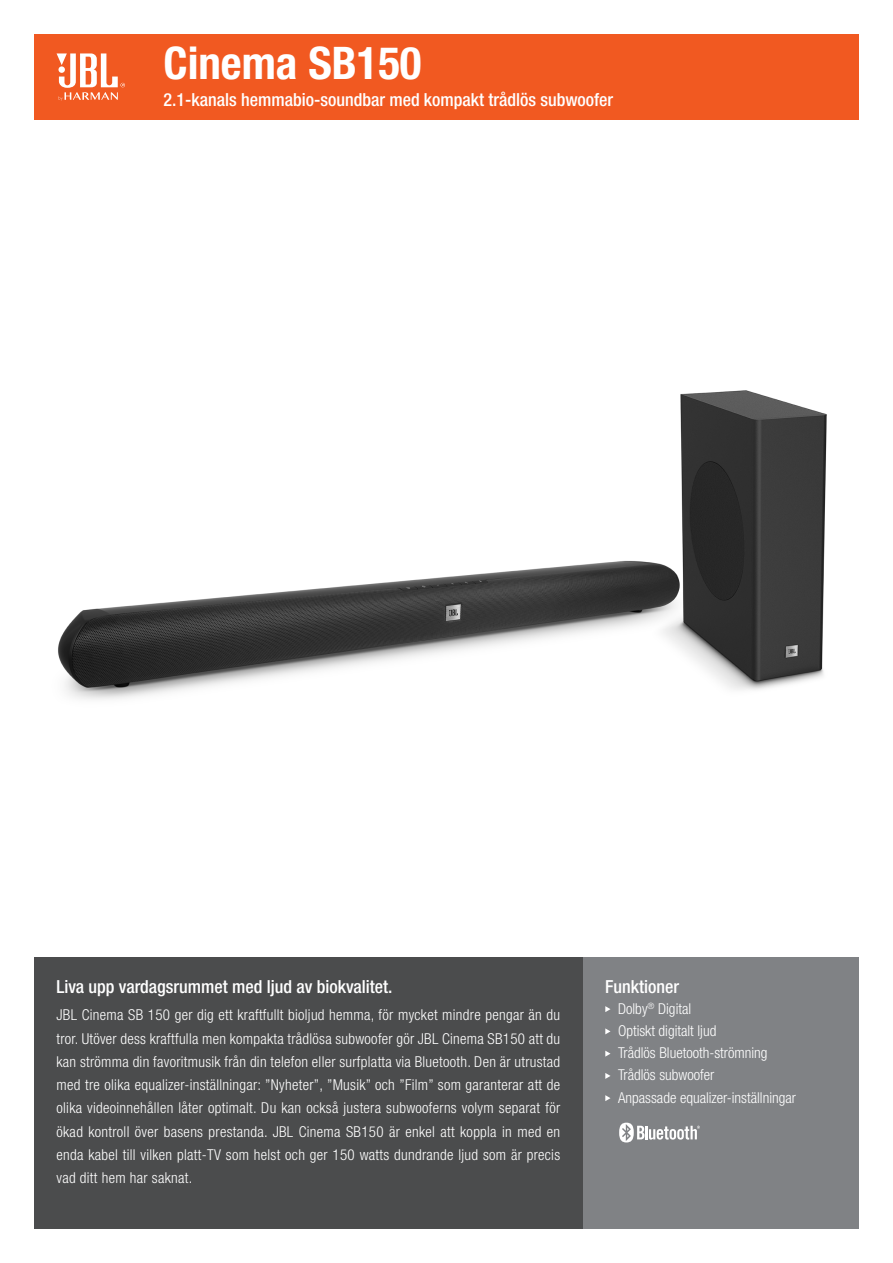
<style>
.page{position:relative;width:893px;height:1263px;background:#fff}
.page>*{position:absolute;margin:0;border:0;box-sizing:border-box;transform-origin:0 0}
.t1{font:700 condensed 45px "Helvetica Neue LT Pro";color:#fff}
.t2{font:500 condensed 18px "Helvetica Neue LT Pro";color:#fff}
.t3{font:300 condensed 15px/23.2px "Helvetica Neue LT Pro";color:#fff;text-align:justify}
</style>
<div class="page">
<div style="left:583px;top:957px;width:276px;height:272px;background:#808285"></div>
<svg style="left:605px;top:1006px;width:5px;height:6px"></svg>
<svg style="left:605px;top:1028px;width:5px;height:6px"></svg>
<svg style="left:605px;top:1051px;width:5px;height:6px"></svg>
<svg style="left:605px;top:1073px;width:5px;height:6px"></svg>
<svg style="left:605px;top:1095px;width:5px;height:6px"></svg>
<div style="left:34px;top:957px;width:549px;height:272px;background:#4b4c4d"></div>
<div style="left:34px;top:34px;width:825px;height:85px;background:#f15921"></div>
<svg style="left:619px;top:1123px;width:81px;height:19px"></svg>
<svg style="left:57px;top:53px;width:68px;height:48px"></svg>
<img style="left:58px;top:390px;width:769px;height:310px">
<p class="t1" style="left:163px;top:36px;width:260px">Cinema SB150</p>
<p class="t2" style="left:163px;top:89px;width:451px">2.1-kanals hemmabio-soundbar med kompakt trådlös subwoofer</p>
<p class="t2" style="left:57px;top:976px;width:337px">Liva upp vardagsrummet med ljud av biokvalitet.</p>
<p class="t3" style="left:57px;top:1003px;width:505px">JBL Cinema SB 150 ger dig ett kraftfullt bioljud hemma, för mycket mindre pengar än du tror. Utöver dess kraftfulla men kompakta trådlösa subwoofer gör JBL Cinema SB150 att du kan strömma din favoritmusik från din telefon eller surfplatta via Bluetooth. Den är utrustad med tre olika equalizer-inställningar: ”Nyheter”, ”Musik” och ”Film” som garanterar att de olika videoinnehållen låter optimalt. Du kan också justera subwooferns volym separat för ökad kontroll över basens prestanda. JBL Cinema SB150 är enkel att koppla in med en enda kabel till vilken platt-TV som helst och ger 150 watts dundrande ljud som är precis vad ditt hem har saknat.</p>
<p class="t2" style="left:605px;top:976px;width:75px">Funktioner</p>
<p class="t3" style="left:618px;top:996px;width:75px">Dolby<sup>®</sup> Digital</p>
<p class="t3" style="left:618px;top:1019px;width:100px">Optiskt digitalt ljud</p>
<p class="t3" style="left:618px;top:1041px;width:151px">Trådlös Bluetooth-strömning</p>
<p class="t3" style="left:618px;top:1063px;width:98px">Trådlös subwoofer</p>
<p class="t3" style="left:618px;top:1085px;width:179px">Anpassade equalizer-inställningar</p>
</div>
